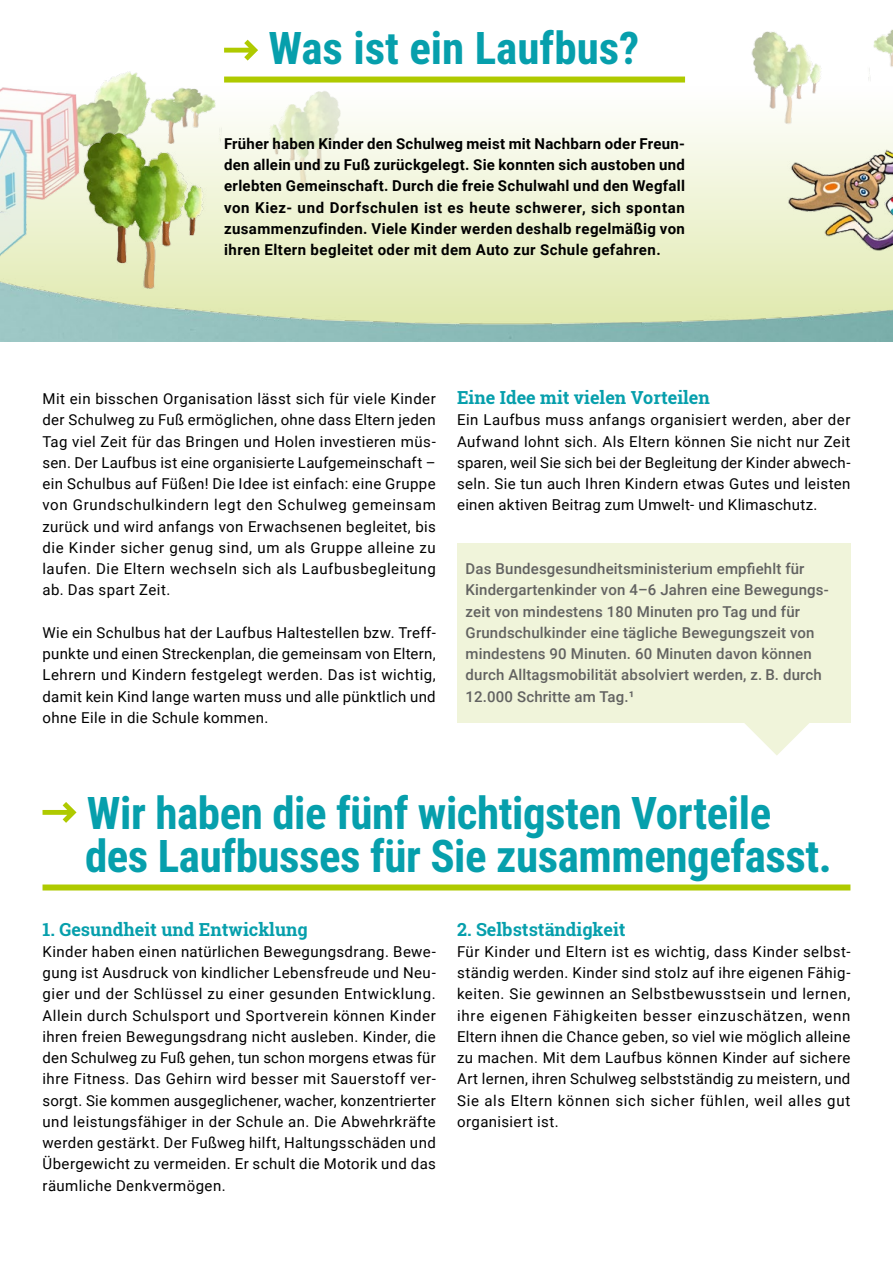
<style>
.page{position:relative;width:893px;height:1263px;background:#fff}
.page>*{position:absolute;margin:0;border:0;box-sizing:border-box;transform-origin:0 0}
.t1{font:700 45px/42.6px "Roboto Condensed";letter-spacing:-.01em;color:#069fac}
.t2{font:700 18px "Roboto Slab";color:#069fac}
.t3{font:15px/21.3px "Roboto";letter-spacing:.025em;color:#000;text-align:justify}
.t4{font:700 15px/21.3px "Roboto";letter-spacing:.03em;color:#000;text-align:justify}
.t5{font:500 15px/21.3px "Roboto";letter-spacing:.01em;color:#626261}
</style>
<div class="page">
<svg style="left:0;top:87px;width:893px;height:255px"></svg>
<img style="left:741px;top:29px;width:152px;height:187px">
<img style="left:0;top:71px;width:351px;height:210px">
<img style="left:775px;top:59px;width:118px;height:276px">
<img style="left:72px;top:116px;width:152px;height:183px">
<div style="left:224px;top:77px;width:461px;height:6px;background:#afca00"></div>
<svg style="left:224px;top:40px;width:34px;height:21px"></svg>
<div style="left:457px;top:543px;width:393px;height:180px;background:#f0f4da"></div>
<div style="left:43px;top:884px;width:807px;height:6px;background:#afca00"></div>
<svg style="left:43px;top:802px;width:34px;height:21px"></svg>
<svg style="left:744px;top:723px;width:65px;height:32px"></svg>
<h1 class="t1" style="left:268px;top:25px;width:372px">Was ist ein Laufbus?</h1>
<p class="t4" style="left:224px;top:132px;width:462px">Früher haben Kinder den Schulweg meist mit Nachbarn oder Freun&shy;den allein und zu Fuß zurückgelegt. Sie konnten sich austoben und erlebten Gemeinschaft. Durch die freie Schulwahl und den Wegfall von Kiez- und Dorfschulen ist es heute schwerer, sich spontan zusammenzufinden. Viele Kinder werden deshalb regelmäßig von ihren Eltern begleitet oder mit dem Auto zur Schule gefahren.</p>
<p class="t3" style="left:43px;top:387px;width:395px">Mit ein bisschen Organisation lässt sich für viele Kinder der Schulweg zu Fuß ermöglichen, ohne dass Eltern jeden Tag viel Zeit für das Bringen und Holen investieren müs&shy;sen. Der Laufbus ist eine organisierte Laufgemeinschaft – ein Schulbus auf Füßen! Die Idee ist einfach: eine Gruppe von Grundschulkindern legt den Schulweg gemeinsam zurück und wird anfangs von Erwachsenen begleitet, bis die Kinder sicher genug sind, um als Gruppe alleine zu laufen. Die Eltern wechseln sich als Laufbusbegleitung ab. Das spart Zeit.</p>
<p class="t3" style="left:43px;top:621px;width:395px">Wie ein Schulbus hat der Laufbus Haltestellen bzw. Treff&shy;punkte und einen Streckenplan, die gemeinsam von Eltern, Lehrern und Kindern festgelegt werden. Das ist wichtig, damit kein Kind lange warten muss und alle pünktlich und ohne Eile in die Schule kommen.</p>
<p class="t2" style="left:457px;top:385px;width:254px">Eine Idee mit vielen Vorteilen</p>
<p class="t3" style="left:457px;top:409px;width:395px">Ein Laufbus muss anfangs organisiert werden, aber der Aufwand lohnt sich. Als Eltern können Sie nicht nur Zeit sparen, weil Sie sich bei der Begleitung der Kinder abwech&shy;seln. Sie tun auch Ihren Kindern etwas Gutes und leisten einen aktiven Beitrag zum Umwelt- und Klimaschutz.</p>
<p class="t5" style="left:466px;top:557px;width:365px">Das Bundesgesundheitsministerium empfiehlt für Kindergartenkinder von 4–6 Jahren eine Bewegungs&shy;zeit von mindestens 180 Minuten pro Tag und für Grundschulkinder eine tägliche Bewegungszeit von mindestens 90 Minuten. 60 Minuten davon können durch Alltagsmobilität absolviert werden, z. B. durch 12.000 Schritte am Tag.1</p>
<h1 class="t1" style="left:85px;top:790px;width:748px">Wir haben die fünf wichtigsten Vorteile des Laufbusses für Sie zusammengefasst.</h1>
<p class="t2" style="left:43px;top:917px;width:267px">1. Gesundheit und Entwicklung</p>
<p class="t3" style="left:43px;top:940px;width:395px">Kinder haben einen natürlichen Bewegungsdrang. Bewe&shy;gung ist Ausdruck von kindlicher Lebensfreude und Neu&shy;gier und der Schlüssel zu einer gesunden Entwicklung.<br>Allein durch Schulsport und Sportverein können Kinder ihren freien Bewegungsdrang nicht ausleben. Kinder, die den Schulweg zu Fuß gehen, tun schon morgens etwas für ihre Fitness. Das Gehirn wird besser mit Sauerstoff ver&shy;sorgt. Sie kommen ausgeglichener, wacher, konzentrierter und leistungsfähiger in der Schule an. Die Abwehrkräfte werden gestärkt. Der Fußweg hilft, Haltungsschäden und Übergewicht zu vermeiden. Er schult die Motorik und das räumliche Denkvermögen.</p>
<p class="t2" style="left:457px;top:917px;width:170px">2. Selbstständigkeit</p>
<p class="t3" style="left:457px;top:940px;width:395px">Für Kinder und Eltern ist es wichtig, dass Kinder selbst&shy;ständig werden. Kinder sind stolz auf ihre eigenen Fähig&shy;keiten. Sie gewinnen an Selbstbewusstsein und lernen, ihre eigenen Fähigkeiten besser einzuschätzen, wenn Eltern ihnen die Chance geben, so viel wie möglich alleine zu machen. Mit dem Laufbus können Kinder auf sichere Art lernen, ihren Schulweg selbstständig zu meistern, und Sie als Eltern können sich sicher fühlen, weil alles gut organisiert ist.</p>
</div>
